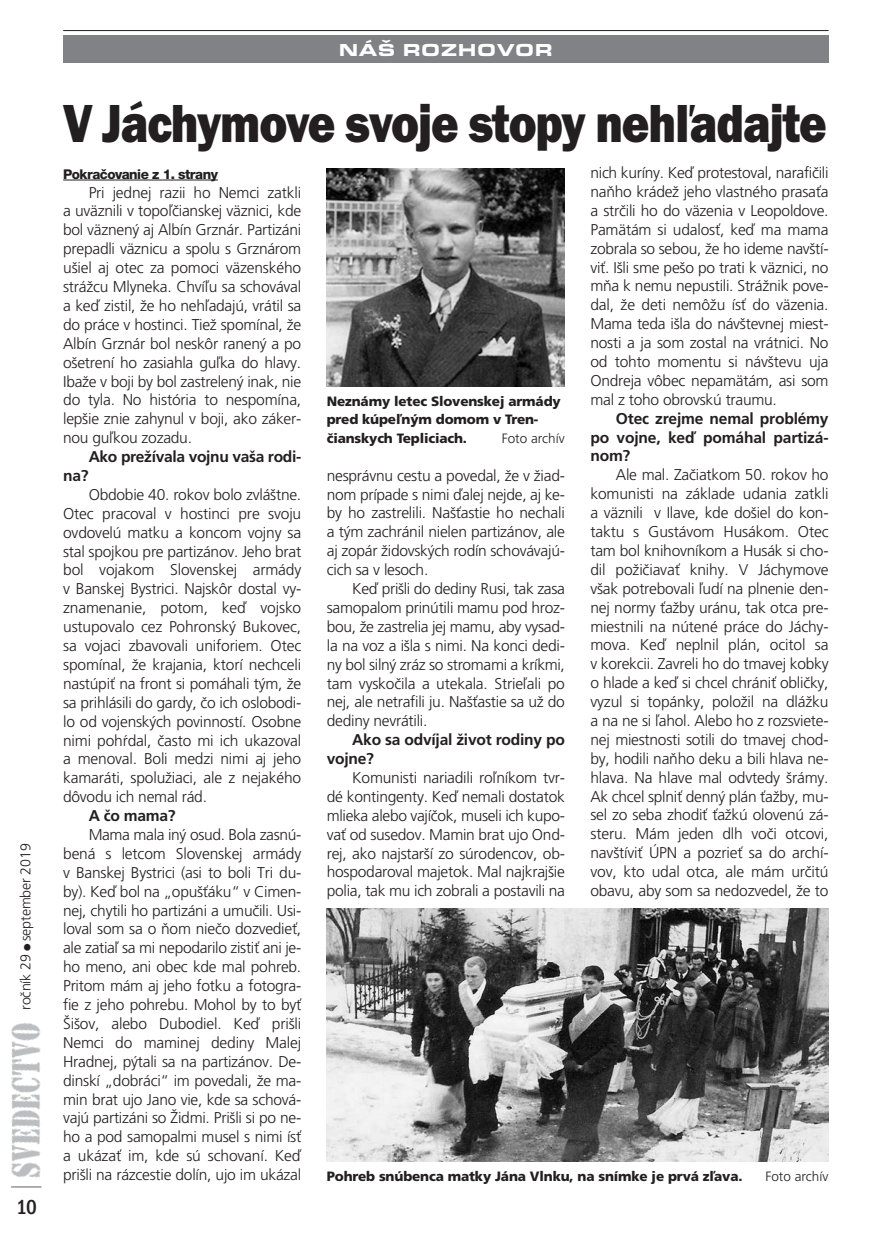
<style>
.page{position:relative;width:874px;height:1240px;background:#fff}
.page>*{position:absolute;margin:0;border:0;box-sizing:border-box;transform-origin:0 0}
.t1{font:55.5px "Franklin Got Itc TCE Heav";letter-spacing:-.025em;color:#231f20;scale:.85 1}
.t2{font:500 condensed 21px "Franklin Got Itc TCE";color:#231f20}
.t3{font:18px "Eurostile TCE Blac Exte";letter-spacing:.03em;color:#fff}
.t4{font:300 15.6px/18.9px "Frutiger CE";letter-spacing:-.015em;color:#231f20;text-align:justify}
.t5{font:700 15.6px/18.9px "Frutiger CE";letter-spacing:-.015em;color:#231f20}
.t6{font:300 14.25px "Frutiger CE";letter-spacing:-.01em;color:#231f20}
.t7{font:900 13.5px/18.9px "Frutiger CE";letter-spacing:-.01em;color:#231f20}
.t8{font:800 13.5px "Helvetica Neue CE";letter-spacing:-.04em;color:#231f20}
.t9{font:300 13.5px "Frutiger CE";color:#231f20}
</style>
<div class="page">
<hr style="left:63px;top:180px;width:100px;height:1px;background:#231f20">
<hr style="left:163px;top:180px;width:55px;height:1px;background:#231f20">
<div style="left:63px;top:35px;width:766px;height:28px;background:#808285"></div>
<hr style="left:63px;top:30px;width:766px;height:1px;background:#231f20">
<img style="left:11px;top:1023px;width:30px;height:155px">
<hr style="left:11px;top:1186px;width:30px;height:1px;background:#939598">
<img style="left:327px;top:168px;width:238px;height:219px">
<img style="left:327px;top:908px;width:502px;height:253px">
<p class="t6" style="left:20px;top:1010px;width:168px;rotate:-90deg">roãník 29 ● september 2019</p>
<h2 class="t2" style="left:16px;top:1200px;width:22px">10</h2>
<p class="t3" style="left:339px;top:44px;width:216px">NÁŠ ROZHOVOR</p>
<h1 class="t1" style="left:63px;top:104px;width:900px">V Jáchymove svoje stopy nehľadajte</h1>
<p class="t8" style="left:63px;top:169px;width:156px">Pokraãovanie z 1. strany</p>
<p class="t4" style="left:63px;top:184px;width:240px;text-indent:26px">Pri jednej razii ho Nemci zatkli a uväznili v topoºãianskej väznici, kde bol väznen˘ aj Albín Grznár. Partizáni prepadli väznicu a spolu s Grznárom u‰iel aj otec za pomoci väzenského stráÏcu Mlyneka. Chvíºu sa schovával a keì zistil, Ïe ho nehºadajú, vrátil sa do práce v hostinci. TieÏ spomínal, Ïe Albín Grznár bol neskôr ranen˘ a po o‰etrení ho zasiahla guºka do hlavy.<br>IbaÏe v boji by bol zastrelen˘ inak, nie do tyla. No história to nespomína, lep‰ie znie zahynul v boji, ako záker&shy;nou guºkou zozadu.</p>
<p class="t5" style="left:89px;top:449px;width:214px">Ako preÏívala vojnu va‰a rodi-</p>
<p class="t5" style="left:63px;top:467px;width:27px">na?</p>
<p class="t4" style="left:63px;top:486px;width:240px;text-indent:26px">Obdobie 40. rokov bolo zvlá‰tne.<br>Otec pracoval v hostinci pre svoju ovdovelú matku a koncom vojny sa stal spojkou pre partizánov. Jeho brat bol vojakom Slovenskej armády v Banskej Bystrici. Najskôr dostal vy&shy;znamenanie, potom, keì vojsko ustupovalo cez Pohronsk˘ Bukovec, sa vojaci zbavovali uniforiem. Otec spomínal, Ïe krajania, ktorí nechceli nastúpiÈ na front si pomáhali t˘m, Ïe sa prihlásili do gardy, ão ich oslobodi&shy;lo od vojensk˘ch povinností. Osobne nimi poh⁄dal, ãasto mi ich ukazoval a menoval. Boli medzi nimi aj jeho kamaráti, spoluÏiaci, ale z nejakého dôvodu ich nemal rád.</p>
<p class="t5" style="left:89px;top:808px;width:88px">A ão mama?</p>
<p class="t4" style="left:63px;top:826px;width:240px;text-indent:26px">Mama mala in˘ osud. Bola zasnú&shy;bená s letcom Slovenskej armády v Banskej Bystrici (asi to boli Tri du&shy;by). Keì bol na „opu‰Èáku“ v Cimen&shy;nej, chytili ho partizáni a umuãili. Usi&shy;loval som sa o Àom nieão dozvedieÈ, ale zatiaº sa mi nepodarilo zistiÈ ani je&shy;ho meno, ani obec kde mal pohreb.<br>Pritom mám aj jeho fotku a fotogra&shy;fie z jeho pohrebu. Mohol by to byÈ ·i‰ov, alebo Dubodiel. Keì pri‰li Nemci do maminej dediny Malej Hradnej, p˘tali sa na partizánov. De&shy;dinskí „dobráci“ im povedali, Ïe ma&shy;min brat ujo Jano vie, kde sa schová&shy;vajú partizáni so Îidmi. Pri‰li si po ne&shy;ho a pod samopalmi musel s nimi ísÈ a ukázaÈ im, kde sú schovaní. Keì pri‰li na rázcestie dolín, ujo im ukázal</p>
<p class="t7" style="left:327px;top:393px;width:235px">Neznámy letec Slovenskej armády pred kúpeºn˘m domom v Tren&shy;ãianskych Tepliciach.</p>
<p class="t9" style="left:502px;top:433px;width:64px">Foto archív</p>
<p class="t4" style="left:327px;top:467px;width:240px">nesprávnu cestu a povedal, Ïe v Ïiad&shy;nom prípade s nimi ìalej nejde, aj ke&shy;by ho zastrelili. Na‰Èastie ho nechali a t˘m zachránil nielen partizánov, ale aj zopár Ïidovsk˘ch rodín schovávajú&shy;cich sa v lesoch.</p>
<p class="t4" style="left:327px;top:580px;width:240px;text-indent:26px">Keì pri‰li do dediny Rusi, tak zasa samopalom prinútili mamu pod hroz&shy;bou, Ïe zastrelia jej mamu, aby vysad&shy;la na voz a i‰la s nimi. Na konci dedi&shy;ny bol siln˘ zráz so stromami a kríkmi, tam vyskoãila a utekala. Strieºali po nej, ale netrafili ju. Na‰Èastie sa uÏ do dediny nevrátili.</p>
<p class="t5" style="left:327px;top:732px;width:240px;text-indent:26px">Ako sa odvíjal Ïivot rodiny po vojne?</p>
<p class="t4" style="left:327px;top:769px;width:240px;text-indent:26px">Komunisti nariadili roºníkom tvr&shy;dé kontingenty. Keì nemali dostatok mlieka alebo vajíãok, museli ich kupo&shy;vaÈ od susedov. Mamin brat ujo Ond&shy;rej, ako najstar‰í zo súrodencov, ob&shy;hospodaroval majetok. Mal najkraj‰ie polia, tak mu ich zobrali a postavili na</p>
<p class="t4" style="left:590px;top:164px;width:240px">nich kuríny. Keì protestoval, narafiãili naÀho krádeÏ jeho vlastného prasaÈa a strãili ho do väzenia v Leopoldove.<br>Pamätám si udalosÈ, keì ma mama zobrala so sebou, Ïe ho ideme nav‰tí&shy;viÈ. I‰li sme pe‰o po trati k väznici, no mÀa k nemu nepustili. StráÏnik pove&shy;dal, Ïe deti nemôÏu ísÈ do väzenia.<br>Mama teda i‰la do náv‰tevnej miest&shy;nosti a ja som zostal na vrátnici. No od tohto momentu si náv‰tevu uja Ondreja vôbec nepamätám, asi som mal z toho obrovskú traumu.</p>
<p class="t5" style="left:590px;top:410px;width:240px;text-align:justify;text-indent:26px">Otec zrejme nemal problémy po vojne, keì pomáhal partizá&shy;nom?</p>
<p class="t4" style="left:590px;top:467px;width:240px;text-indent:26px">Ale mal. Zaãiatkom 50. rokov ho komunisti na základe udania zatkli a väznili v Ilave, kde do‰iel do kon&shy;taktu s Gustávom Husákom. Otec tam bol knihovníkom a Husák si cho&shy;dil poÏiãiavaÈ knihy. V Jáchymove v‰ak potrebovali ºudí na plnenie den&shy;nej normy ÈaÏby uránu, tak otca pre&shy;miestnili na nútené práce do Jáchy&shy;mova. Keì neplnil plán, ocitol sa v korekcii. Zavreli ho do tmavej kobky o hlade a keì si chcel chrániÈ obliãky, vyzul si topánky, poloÏil na dláÏku a na ne si ºahol. Alebo ho z rozsviete&shy;nej miestnosti sotili do tmavej chod&shy;by, hodili naÀho deku a bili hlava ne&shy;hlava. Na hlave mal odvtedy ‰rámy.<br>Ak chcel splniÈ denn˘ plán ÈaÏby, mu&shy;sel zo seba zhodiÈ ÈaÏkú olovenú zá&shy;steru. Mám jeden dlh voãi otcovi, nav‰tíviÈ ÚPN a pozrieÈ sa do archí&shy;vov, kto udal otca, ale mám urãitú obavu, aby som sa nedozvedel, Ïe to</p>
<p class="t7" style="left:327px;top:1167px;width:417px">Pohreb snúbenca matky Jána Vlnku, na snímke je prvá zºava.</p>
<p class="t9" style="left:765px;top:1170px;width:64px">Foto archív</p>
</div>
